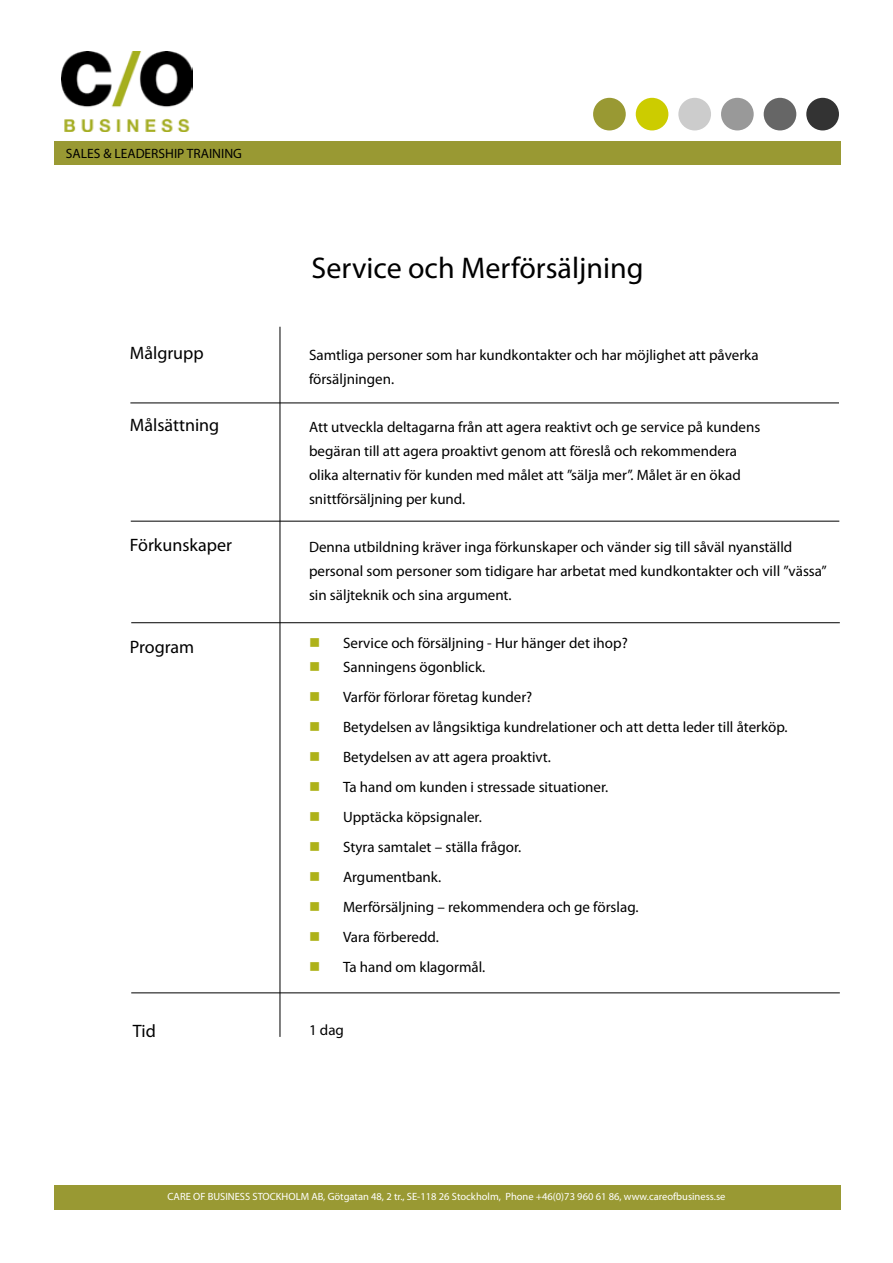
<style>
.page{position:relative;width:893px;height:1263px;background:#fff}
.page>*{position:absolute;margin:0;border:0;box-sizing:border-box;transform-origin:0 0}
.t1{font:30px "Myriad Pro";color:#000}
.t2{font:18px "Myriad Pro";color:#000}
.t3{font:15px/30px "Myriad Pro";color:#000}
.t4{font:13.5px "Myriad Pro";color:#000}
.t5{font:10.5px "Myriad Pro";color:#fff}
</style>
<div class="page">
<img style="left:61px;top:51px;width:132px;height:80px">
<div style="left:54px;top:141px;width:787px;height:24px;background:#993"></div>
<div style="left:593px;top:98px;width:33px;height:32px;background:#993;border-radius:50%"></div>
<div style="left:636px;top:98px;width:32px;height:32px;background:#cc0;border-radius:50%"></div>
<div style="left:678px;top:98px;width:33px;height:32px;background:#ccc;border-radius:50%"></div>
<div style="left:721px;top:98px;width:33px;height:32px;background:#999;border-radius:50%"></div>
<div style="left:764px;top:98px;width:32px;height:32px;background:#666;border-radius:50%"></div>
<div style="left:806px;top:98px;width:33px;height:32px;background:#333;border-radius:50%"></div>
<div style="left:54px;top:1186px;width:787px;height:24px;background:#993"></div>
<hr style="left:130px;top:402px;width:709px;height:1px;background:#000">
<hr style="left:131px;top:521px;width:708px;height:1px;background:#000">
<hr style="left:131px;top:622px;width:709px;height:1px;background:#000">
<hr style="left:131px;top:992px;width:709px;height:1px;background:#000">
<hr style="left:280px;top:327px;width:1px;height:710px;background:#000">
<p class="t4" style="left:66px;top:145px;width:178px">SALES &amp; LEADERSHIP TRAINING</p>
<p class="t2" style="left:130px;top:342px;width:75px">Målgrupp</p>
<p class="t2" style="left:130px;top:414px;width:91px">Målsättning</p>
<p class="t2" style="left:130px;top:534px;width:104px">Förkunskaper</p>
<p class="t2" style="left:130px;top:636px;width:66px">Program</p>
<p class="t2" style="left:133px;top:1020px;width:25px">Tid</p>
<h1 class="t1" style="left:311px;top:249px;width:334px">Service och Merförsäljning</h1>
<p class="t3" style="left:309px;top:343px;width:451px;line-height:24px">Samtliga personer som har kundkontakter och har möjlighet att påverka försäljningen.</p>
<p class="t3" style="left:309px;top:415px;width:453px;line-height:24px">Att utveckla deltagarna från att agera reaktivt och ge service på kundens begäran till att agera proaktivt genom att föreslå och rekommendera olika alternativ för kunden med målet att ”sälja mer”. Målet är en ökad snittförsäljning per kund.</p>
<p class="t3" style="left:309px;top:535px;width:519px;line-height:24px">Denna utbildning kräver inga förkunskaper och vänder sig till såväl nyanställd personal som personer som tidigare har arbetat med kundkontakter och vill ”vässa” sin säljteknik och sina argument.</p>
<p class="t3" style="left:343px;top:631px;width:286px;line-height:24px">Service och försäljning - Hur hänger det ihop?<br>Sanningens ögonblick.</p>
<p class="t3" style="left:343px;top:682px;width:446px">Varför förlorar företag kunder?<br>Betydelsen av långsiktiga kundrelationer och att detta leder till återköp.<br>Betydelsen av att agera proaktivt.<br>Ta hand om kunden i stressade situationer.<br>Upptäcka köpsignaler.<br>Styra samtalet – ställa frågor.<br>Argumentbank.<br>Merförsäljning – rekommendera och ge förslag.<br>Vara förberedd.<br>Ta hand om klagormål.</p>
<p class="t3" style="left:309px;top:1015px;width:36px">1 dag</p>
<p class="t5" style="left:167px;top:1190px;width:559px">CARE OF BUSINESS STOCKHOLM AB, Götgatan 48, 2 tr., SE-118 26 Stockholm, Phone +46(0)73 960 61 86, www.careofbusiness.se</p>
</div>
